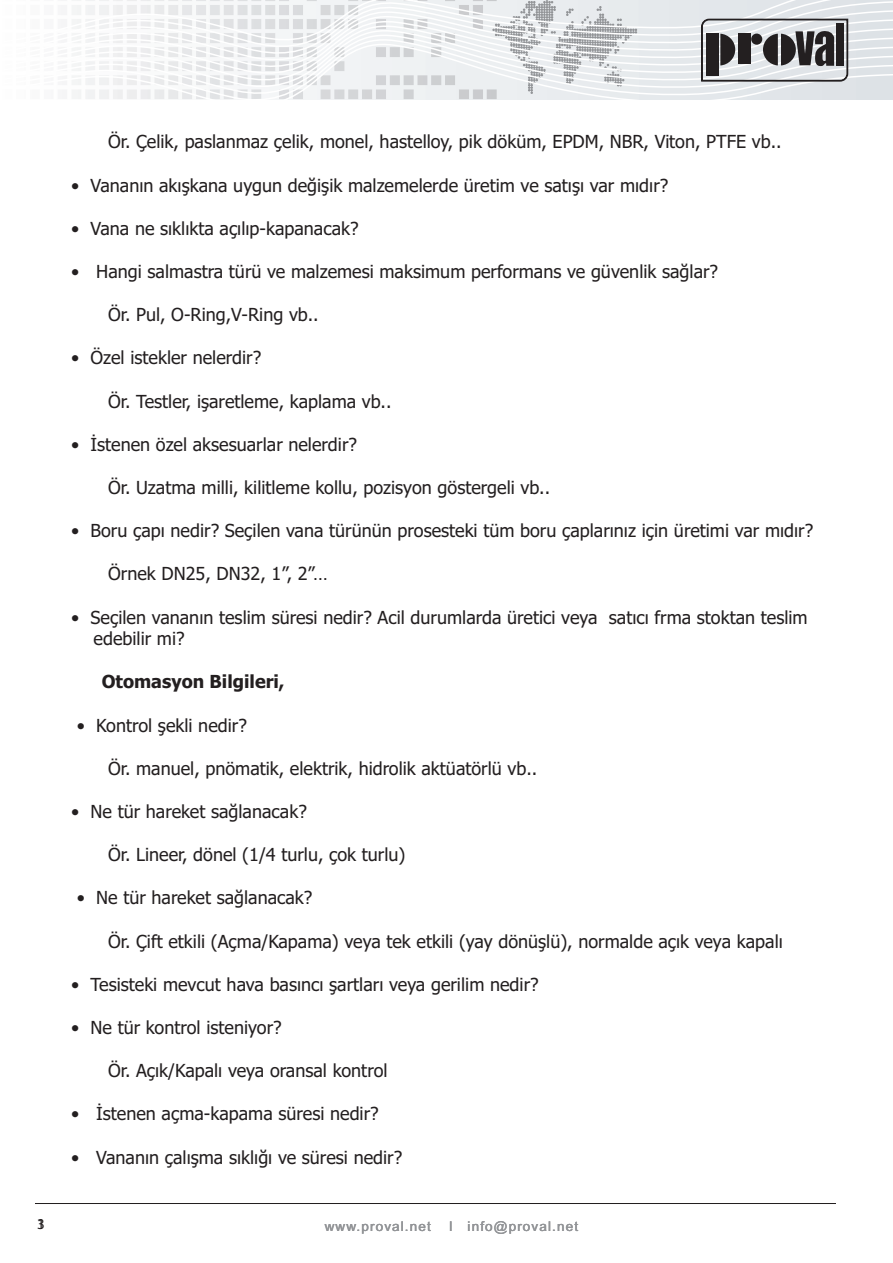
<style>
.page{position:relative;width:893px;height:1263px;background:#fff}
.page>*{position:absolute;margin:0;border:0;box-sizing:border-box;transform-origin:0 0}
.t1{font:18px/21.6px "Tahoma";color:#231f20}
.t2{font:700 18px "Tahoma";color:#231f20}
.t3{font:15px "Myriad Pro";color:#231f20}
.t4{font:13.5px "Arial";letter-spacing:.085em;color:#939598}
</style>
<div class="page">
<hr style="left:35px;top:1203px;width:801px;height:1px;background:#231f20">
<svg style="left:72px;top:0;width:821px;height:100px"></svg>
<svg style="left:701px;top:18px;width:147px;height:64px;background:#8e8e91"></svg>
<p class="t1" style="left:108px;top:133px;width:675px">Ör. Çelik, paslanmaz çelik, monel, hastelloy, pik döküm, EPDM, NBR, Viton, PTFE vb..</p>
<p class="t1" style="left:71px;top:176px;width:599px">• Vananýn akýþkana uygun deðiþik malzemelerde üretim ve satýþý var mýdýr?</p>
<p class="t1" style="left:71px;top:219px;width:289px">• Vana ne sýklýkta açýlýp-kapanacak?</p>
<p class="t1" style="left:71px;top:262px;width:649px">• Hangi salmastra türü ve malzemesi maksimum performans ve güvenlik saðlar?</p>
<p class="t1" style="left:108px;top:305px;width:212px">Ör. Pul, O-Ring,V-Ring vb..</p>
<p class="t1" style="left:71px;top:349px;width:192px">• Özel istekler nelerdir?</p>
<p class="t1" style="left:108px;top:392px;width:285px">Ör. Testler, iþaretleme, kaplama vb..</p>
<p class="t1" style="left:71px;top:435px;width:287px">• Ýstenen özel aksesuarlar nelerdir?</p>
<p class="t1" style="left:108px;top:478px;width:443px">Ör. Uzatma milli, kilitleme kollu, pozisyon göstergeli vb..</p>
<p class="t1" style="left:71px;top:521px;width:744px">• Boru çapý nedir? Seçilen vana türünün prosesteki tüm boru çaplarýnýz için üretimi var mýdýr?</p>
<p class="t1" style="left:108px;top:565px;width:221px">Örnek DN25, DN32, 1”, 2”…</p>
<p class="t1" style="left:94px;top:608px;width:716px;text-indent:-23px">• Seçilen vananýn teslim süresi nedir? Acil durumlarda üretici veya satýcý frma stoktan teslim edebilir mi?</p>
<p class="t2" style="left:102px;top:675px;width:184px">Otomasyon Bilgileri,</p>
<p class="t1" style="left:77px;top:716px;width:172px">• Kontrol þekli nedir?</p>
<p class="t1" style="left:108px;top:759px;width:431px">Ör. manuel, pnömatik, elektrik, hidrolik aktüatörlü vb..</p>
<p class="t1" style="left:71px;top:802px;width:237px">• Ne tür hareket saðlanacak?</p>
<p class="t1" style="left:108px;top:845px;width:299px">Ör. Lineer, dönel (1/4 turlu, çok turlu)</p>
<p class="t1" style="left:77px;top:889px;width:237px">• Ne tür hareket saðlanacak?</p>
<p class="t1" style="left:108px;top:932px;width:676px">Ör. Çift etkili (Açma/Kapama) veya tek etkili (yay dönüþlü), normalde açýk veya kapalý</p>
<p class="t1" style="left:71px;top:975px;width:469px">• Tesisteki mevcut hava basýncý þartlarý veya gerilim nedir?</p>
<p class="t1" style="left:71px;top:1018px;width:212px">• Ne tür kontrol isteniyor?</p>
<p class="t1" style="left:108px;top:1061px;width:281px">Ör. Açýk/Kapalý veya oransal kontrol</p>
<p class="t1" style="left:71px;top:1105px;width:309px">• Ýstenen açma-kapama süresi nedir?</p>
<p class="t1" style="left:71px;top:1148px;width:333px">• Vananýn çalýþma sýklýðý ve süresi nedir?</p>
<p class="t3" style="left:37px;top:1218px;width:9px">13</p>
<p class="t4" style="left:325px;top:1221px;width:108px">www.proval.net</p>
<p class="t4" style="left:450px;top:1221px;width:130px">l info@proval.net</p>
</div>
